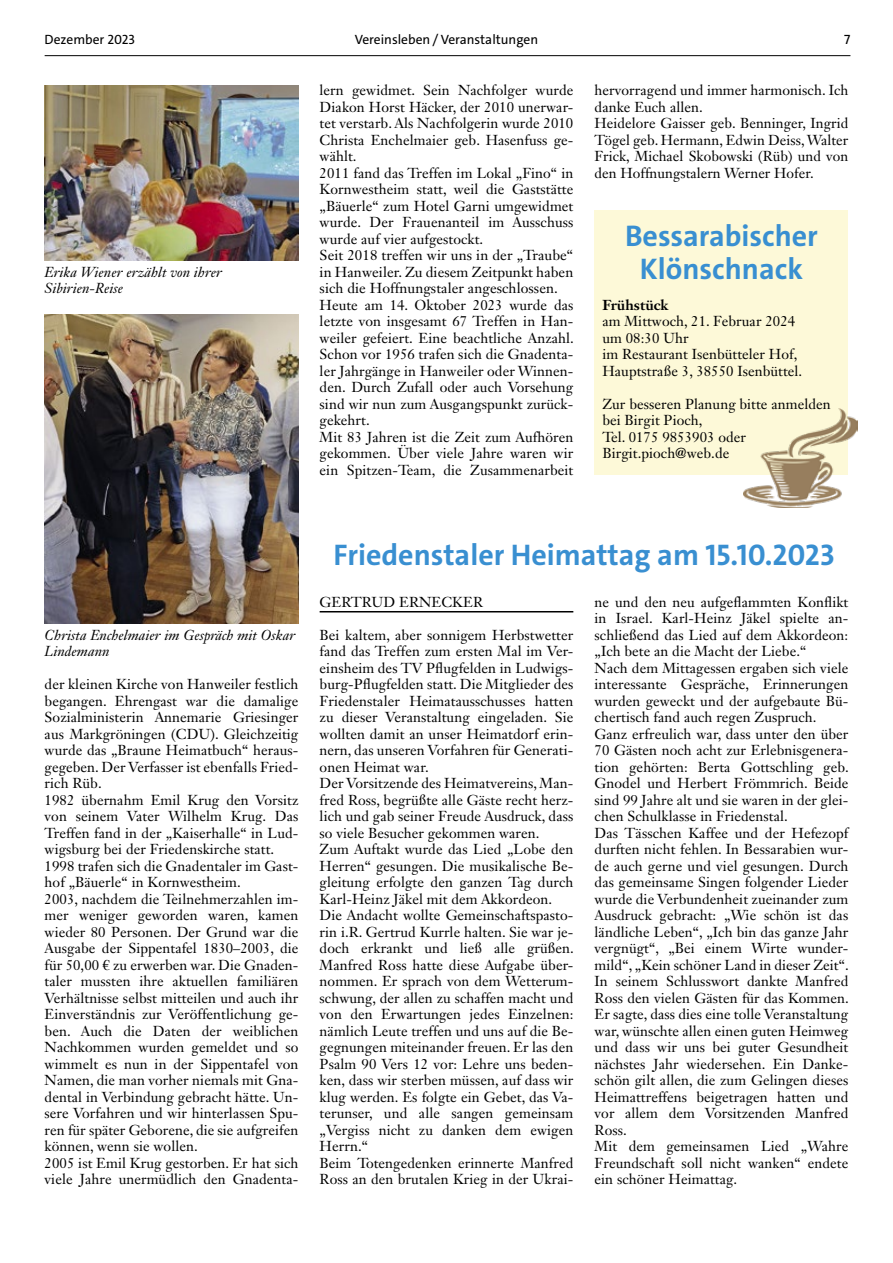
<style>
.page{position:relative;width:893px;height:1263px;background:#fff}
.page>*{position:absolute;margin:0;border:0;box-sizing:border-box;transform-origin:0 0}
.t1{font:700 30px/33px "The Sans";color:#398fd1;text-align:center}
.t2{font:14.25px/16.5px "Janson Text LT Std";letter-spacing:.005em;color:#000}
.t3{font:italic 14.25px/16.5px "Janson Text LT Std";letter-spacing:.005em;color:#000}
.t4{font:700 14.25px "Janson Text LT Std";letter-spacing:.005em;color:#000}
.t5{font:13.5px "The Sans";color:#000}
</style>
<div class="page">
<hr style="left:45px;top:55px;width:805px;height:1px;background:#000">
<div style="left:595px;top:211px;width:253px;height:264px;background:#fdf9d8"></div>
<img style="left:45px;top:85px;width:253px;height:175px">
<img style="left:45px;top:315px;width:253px;height:308px">
<hr style="left:320px;top:611px;width:253px;height:1px;background:#000">
<img style="left:743px;top:409px;width:114px;height:99px">
<p class="t5" style="left:45px;top:31px;width:92px">Dezember 2023</p>
<p class="t5" style="left:355px;top:31px;width:185px">Vereinsleben / Veranstaltungen</p>
<p class="t5" style="left:844px;top:31px;width:8px">7</p>
<p class="t3" style="left:45px;top:264px;width:179px">Erika Wiener erzählt von ihrer<br>Sibirien-Reise</p>
<p class="t2" style="left:320px;top:82px;width:256px">lern gewidmet. Sein Nachfolger wurde Diakon Horst Häcker, der 2010 unerwar&shy;tet verstarb. Als Nachfolgerin wurde 2010<br>Christa Enchelmaier geb. Hasenfuss ge&shy;wählt.<br>2011 fand das Treffen im Lokal „Fino“ in Kornwestheim statt, weil die Gaststätte „Bäuerle“ zum Hotel Garni umgewidmet wurde. Der Frauenanteil im Ausschuss wurde auf vier aufgestockt.<br>Seit 2018 treffen wir uns in der „Traube“ in Hanweiler. Zu diesem Zeitpunkt haben sich die Hoffnungstaler angeschlossen.<br>Heute am 14. Oktober 2023 wurde das letzte von insgesamt 67 Treffen in Han&shy;weiler gefeiert. Eine beachtliche Anzahl.<br>Schon vor 1956 trafen sich die Gnadenta&shy;ler Jahrgänge in Hanweiler oder Winnen&shy;den. Durch Zufall oder auch Vorsehung sind wir nun zum Ausgangspunkt zurück&shy;gekehrt.<br>Mit 83 Jahren ist die Zeit zum Aufhören gekommen. Über viele Jahre waren wir ein Spitzen-Team, die Zusammenarbeit</p>
<p class="t2" style="left:595px;top:82px;width:255px">hervorragend und immer harmonisch. Ich danke Euch allen.<br>Heidelore Gaisser geb. Benninger, Ingrid Tögel geb. Hermann, Edwin Deiss, Walter Frick, Michael Skobowski (Rüb) und von den Hoffnungstalern Werner Hofer.</p>
<h1 class="t1" style="left:625px;top:220px;width:194px">Bessarabischer<br>Klönschnack</h1>
<p class="t4" style="left:602px;top:295px;width:68px">Frühstück</p>
<p class="t2" style="left:602px;top:313px;width:201px">am Mittwoch, 21. Februar 2024 um 08:30 Uhr<br>im Restaurant Isenbütteler Hof,<br>Hauptstraße 3, 38550 Isenbüttel.</p>
<p class="t2" style="left:602px;top:395px;width:230px">Zur besseren Planung bitte anmelden bei Birgit Pioch,<br>Tel. 0175 9853903 oder<br>Birgit.pioch@web.de</p>
<p class="t3" style="left:45px;top:627px;width:252px">Christa Enchelmaier im Gespräch mit Oskar<br>Lindemann</p>
<p class="t2" style="left:45px;top:676px;width:255px">der kleinen Kirche von Hanweiler festlich begangen. Ehrengast war die damalige Sozialministerin Annemarie Griesinger aus Markgröningen (CDU). Gleichzeitig wurde das „Braune Heimatbuch“ heraus&shy;gegeben. Der Verfasser ist ebenfalls Fried&shy;rich Rüb.<br>1982 übernahm Emil Krug den Vorsitz von seinem Vater Wilhelm Krug. Das Treffen fand in der „Kaiserhalle“ in Lud&shy;wigsburg bei der Friedenskirche statt.<br>1998 trafen sich die Gnadentaler im Gast&shy;hof „Bäuerle“ in Kornwestheim.<br>2003, nachdem die Teilnehmerzahlen im&shy;mer weniger geworden waren, kamen wieder 80 Personen. Der Grund war die Ausgabe der Sippentafel 1830–2003, die für 50,00 € zu erwerben war. Die Gnaden&shy;taler mussten ihre aktuellen familiären Verhältnisse selbst mitteilen und auch ihr Einverständnis zur Veröffentlichung ge&shy;ben. Auch die Daten der weiblichen Nachkommen wurden gemeldet und so wimmelt es nun in der Sippentafel von Namen, die man vorher niemals mit Gna&shy;dental in Verbindung gebracht hätte. Un&shy;sere Vorfahren und wir hinterlassen Spu&shy;ren für später Geborene, die sie aufgreifen können, wenn sie wollen.<br>2005 ist Emil Krug gestorben. Er hat sich viele Jahre unermüdlich den Gnadenta-</p>
<h1 class="t1" style="left:333px;top:539px;width:503px">Friedenstaler Heimattag am 15.10.2023</h1>
<p class="t2" style="left:320px;top:593px;width:165px">GERTRUD ERNECKER</p>
<p class="t2" style="left:320px;top:626px;width:256px">Bei kaltem, aber sonnigem Herbstwetter fand das Treffen zum ersten Mal im Ver&shy;einsheim des TV Pflugfelden in Ludwigs&shy;burg-Pflugfelden statt. Die Mitglieder des Friedenstaler Heimatausschusses hatten zu dieser Veranstaltung eingeladen. Sie wollten damit an unser Heimatdorf erin&shy;nern, das unseren Vorfahren für Generati&shy;onen Heimat war.<br>Der Vorsitzende des Heimatvereins, Man&shy;fred Ross, begrüßte alle Gäste recht herz&shy;lich und gab seiner Freude Ausdruck, dass so viele Besucher gekommen waren.<br>Zum Auftakt wurde das Lied „Lobe den Herren“ gesungen. Die musikalische Be&shy;gleitung erfolgte den ganzen Tag durch Karl-Heinz Jäkel mit dem Akkordeon.<br>Die Andacht wollte Gemeinschaftspasto&shy;rin i.R. Gertrud Kurrle halten. Sie war je&shy;doch erkrankt und ließ alle grüßen.<br>Manfred Ross hatte diese Aufgabe über&shy;nommen. Er sprach von dem Wetterum&shy;schwung, der allen zu schaffen macht und von den Erwartungen jedes Einzelnen: nämlich Leute treffen und uns auf die Be&shy;gegnungen miteinander freuen. Er las den Psalm 90 Vers 12 vor: Lehre uns beden&shy;ken, dass wir sterben müssen, auf dass wir klug werden. Es folgte ein Gebet, das Va&shy;terunser, und alle sangen gemeinsam „Vergiss nicht zu danken dem ewigen Herrn.“<br>Beim Totengedenken erinnerte Manfred Ross an den brutalen Krieg in der Ukrai-</p>
<p class="t2" style="left:595px;top:593px;width:256px">ne und den neu aufgeflammten Konflikt in Israel. Karl-Heinz Jäkel spielte an&shy;schließend das Lied auf dem Akkordeon: „Ich bete an die Macht der Liebe.“<br>Nach dem Mittagessen ergaben sich viele interessante Gespräche, Erinnerungen wurden geweckt und der aufgebaute Bü&shy;chertisch fand auch regen Zuspruch.<br>Ganz erfreulich war, dass unter den über 70 Gästen noch acht zur Erlebnisgenera&shy;tion gehörten: Berta Gottschling geb.<br>Gnodel und Herbert Frömmrich. Beide sind 99 Jahre alt und sie waren in der glei&shy;chen Schulklasse in Friedenstal.<br>Das Tässchen Kaffee und der Hefezopf durften nicht fehlen. In Bessarabien wur&shy;de auch gerne und viel gesungen. Durch das gemeinsame Singen folgender Lieder wurde die Verbundenheit zueinander zum Ausdruck gebracht: „Wie schön ist das ländliche Leben“, „Ich bin das ganze Jahr vergnügt“, „Bei einem Wirte wunder&shy;mild“, „Kein schöner Land in dieser Zeit“.<br>In seinem Schlusswort dankte Manfred Ross den vielen Gästen für das Kommen.<br>Er sagte, dass dies eine tolle Veranstaltung war, wünschte allen einen guten Heimweg und dass wir uns bei guter Gesundheit nächstes Jahr wiedersehen. Ein Danke&shy;schön gilt allen, die zum Gelingen dieses Heimattreffens beigetragen hatten und vor allem dem Vorsitzenden Manfred Ross.<br>Mit dem gemeinsamen Lied „Wahre Freundschaft soll nicht wanken“ endete ein schöner Heimattag.</p>
</div>
